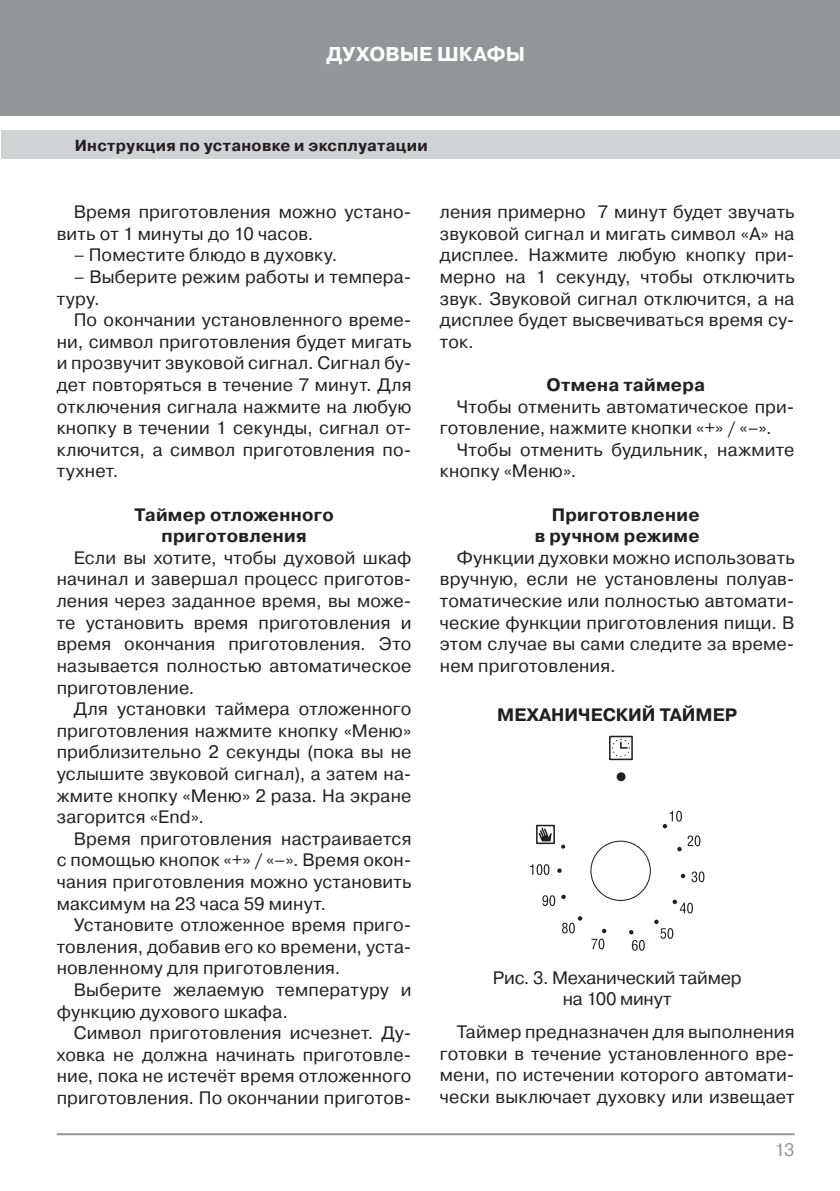
<style>
.page{position:relative;width:840px;height:1191px;background:#fff}
.page>*{position:absolute;margin:0;border:0;box-sizing:border-box;transform-origin:0 0}
.t1{font:700 20px "Pragmatica C";color:#fff}
.t2{font:18px/21.6px "Pragmatica C";letter-spacing:.01em;color:#231f20;text-align:justify}
.t3{font:700 18px/21.6px "Pragmatica C";letter-spacing:.015em;color:#231f20;text-align:center}
.t4{font:18px/21.6px "Pragmatica C";letter-spacing:-.01em;color:#231f20;text-align:center}
.t5{font:18px "Pragmatica C";color:#939598}
.t6{font:700 16px "Pragmatica C";letter-spacing:.02em;color:#231f20}
</style>
<div class="page">
<div style="left:0;top:0;width:839px;height:116px;background:#939598"></div>
<div style="left:1px;top:130px;width:838px;height:29px;background:#d1d2d4"></div>
<hr style="left:57px;top:1133px;width:737px;height:2px;background:#939598">
<div style="left:590px;top:840px;width:60px;height:61px;border:1px solid #231f20;border-radius:50%"></div>
<svg style="left:677px;top:846px;width:4px;height:5px"></svg>
<svg style="left:680px;top:873px;width:5px;height:5px"></svg>
<svg style="left:629px;top:930px;width:4px;height:4px"></svg>
<svg style="left:561px;top:894px;width:4px;height:5px"></svg>
<svg style="left:561px;top:844px;width:4px;height:4px"></svg>
<svg style="left:557px;top:868px;width:4px;height:5px"></svg>
<svg style="left:530px;top:864px;width:18px;height:10px"></svg>
<svg style="left:543px;top:864px;width:6px;height:11px"></svg>
<svg style="left:542px;top:895px;width:9px;height:11px"></svg>
<svg style="left:549px;top:895px;width:6px;height:11px"></svg>
<svg style="left:562px;top:916px;width:20px;height:17px"></svg>
<svg style="left:568px;top:922px;width:6px;height:11px"></svg>
<svg style="left:591px;top:928px;width:15px;height:21px"></svg>
<svg style="left:598px;top:938px;width:6px;height:11px"></svg>
<svg style="left:631px;top:940px;width:12px;height:10px"></svg>
<svg style="left:638px;top:940px;width:6px;height:10px"></svg>
<svg style="left:654px;top:919px;width:14px;height:19px"></svg>
<svg style="left:667px;top:928px;width:5px;height:10px"></svg>
<svg style="left:672px;top:899px;width:19px;height:14px"></svg>
<svg style="left:686px;top:902px;width:6px;height:11px"></svg>
<svg style="left:691px;top:871px;width:9px;height:11px"></svg>
<svg style="left:698px;top:871px;width:6px;height:11px"></svg>
<svg style="left:687px;top:835px;width:9px;height:11px"></svg>
<svg style="left:694px;top:835px;width:6px;height:11px"></svg>
<svg style="left:662px;top:811px;width:18px;height:17px"></svg>
<svg style="left:675px;top:811px;width:6px;height:10px"></svg>
<div style="left:535px;top:824px;width:19px;height:20px;border:2px solid #231f20"></div>
<svg style="left:538px;top:827px;width:13px;height:14px"></svg>
<div style="left:616px;top:772px;width:9px;height:9px;background:#231f20;border-radius:50%"></div>
<div style="left:608px;top:735px;width:24px;height:25px;border:2px solid #231f20"></div>
<svg style="left:611px;top:739px;width:18px;height:18px"></svg>
<p class="t1" style="left:326px;top:43px;width:200px">ДУХОВЫЕ ШКАФЫ</p>
<p class="t6" style="left:75px;top:136px;width:354px">Инструкция по установке и эксплуатации</p>
<p class="t2" style="left:57px;top:201px;width:356px;text-indent:17px">Время приготовления можно устано&shy;вить от 1 минуты до 10 часов.</p>
<p class="t2" style="left:74px;top:244px;width:265px">– Поместите блюдо в духовку.</p>
<p class="t2" style="left:57px;top:266px;width:356px;text-indent:17px">– Выберите режим работы и темпера&shy;туру.</p>
<p class="t2" style="left:57px;top:309px;width:356px;text-indent:17px">По окончании установленного време&shy;ни, символ приготовления будет мигать и прозвучит звуковой сигнал. Сигнал бу&shy;дет повторяться в течение 7 минут. Для отключения сигнала нажмите на любую кнопку в течении 1 секунды, сигнал от&shy;ключится, а символ приготовления по&shy;тухнет.</p>
<p class="t3" style="left:134px;top:504px;width:200px">Таймер отложенного приготовления</p>
<p class="t2" style="left:57px;top:547px;width:356px;text-indent:17px">Если вы хотите, чтобы духовой шкаф начинал и завершал процесс приготов&shy;ления через заданное время, вы може&shy;те установить время приготовления и время окончания приготовления. Это называется полностью автоматическое приготовление.</p>
<p class="t2" style="left:57px;top:698px;width:356px;text-indent:17px">Для установки таймера отложенного приготовления нажмите кнопку «Меню» приблизительно 2 секунды (пока вы не услышите звуковой сигнал), а затем на&shy;жмите кнопку «Меню» 2 раза. На экране загорится «End».</p>
<p class="t2" style="left:57px;top:828px;width:356px;text-indent:17px">Время приготовления настраивается с помощью кнопок «+» / «–». Время окон&shy;чания приготовления можно установить максимум на 23 часа 59 минут.</p>
<p class="t2" style="left:57px;top:914px;width:356px;text-indent:17px">Установите отложенное время приго&shy;товления, добавив его ко времени, уста&shy;новленному для приготовления.</p>
<p class="t2" style="left:57px;top:979px;width:356px;text-indent:17px">Выберите желаемую температуру и функцию духового шкафа.</p>
<p class="t2" style="left:57px;top:1022px;width:356px;text-indent:17px">Символ приготовления исчезнет. Ду&shy;ховка не должна начинать приготовле&shy;ние, пока не истечёт время отложенного приготовления. По окончании приготов-</p>
<p class="t2" style="left:439px;top:201px;width:356px">ления примерно 7 минут будет звучать звуковой сигнал и мигать символ «А» на дисплее. Нажмите любую кнопку при&shy;мерно на 1 секунду, чтобы отключить звук. Звуковой сигнал отключится, а на дисплее будет высвечиваться время су&shy;ток.</p>
<p class="t3" style="left:546px;top:374px;width:160px">Отмена таймера</p>
<p class="t2" style="left:439px;top:396px;width:356px;text-indent:17px">Чтобы отменить автоматическое при&shy;готовление, нажмите кнопки «+» / «–».</p>
<p class="t2" style="left:439px;top:439px;width:356px;text-indent:17px">Чтобы отменить будильник, нажмите кнопку «Меню».</p>
<p class="t3" style="left:534px;top:504px;width:166px;text-align:right">Приготовление<br>в ручном режиме</p>
<p class="t2" style="left:439px;top:547px;width:356px;text-indent:17px">Функции духовки можно использовать вручную, если не установлены полуав&shy;томатические или полностью автомати&shy;ческие функции приготовления пищи. В этом случае вы сами следите за време&shy;нем приготовления.</p>
<p class="t3" style="left:497px;top:704px;width:241px">МЕХАНИЧЕСКИЙ ТАЙМЕР</p>
<p class="t4" style="left:492px;top:966px;width:250px">Рис. 3. Механический таймер на 100 минут</p>
<p class="t2" style="left:439px;top:1021px;width:356px;text-indent:17px">Таймер предназначен для выполнения готовки в течение установленного вре&shy;мени, по истечении которого автомати&shy;чески выключает духовку или извещает</p>
<p class="t5" style="left:774px;top:1139px;width:22px">13</p>
</div>
